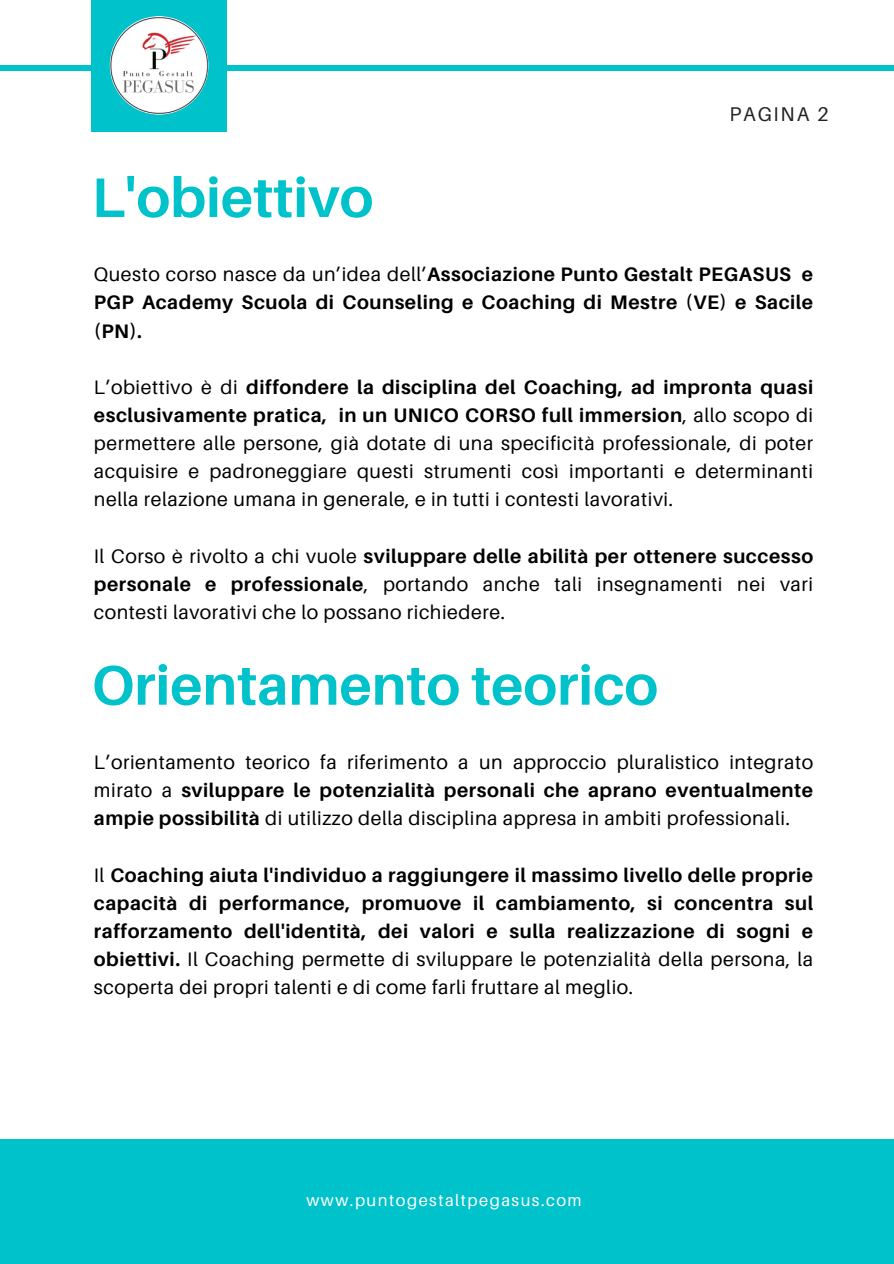
<style>
.page{position:relative;width:894px;height:1264px;background:#fff}
.page>*{position:absolute;margin:0;border:0;box-sizing:border-box;transform-origin:0 0}
.t1{font:700 55.65px "Aileron";color:#00c2cb}
.t2{font:19.8px "Aileron";letter-spacing:.09em;color:#222}
.t3{font:19.5px/28.2px "Aileron";letter-spacing:.03em;color:#000;text-align:justify}
.t4{font:700 19.5px/28.2px "Aileron";letter-spacing:.03em;color:#000;text-align:justify}
.t5{font:16.5px "Aileron";letter-spacing:.09em;color:#fff}
.s1{font-weight:400}
.s2{font-weight:700}
</style>
<div class="page">
<div style="left:0;top:65px;width:893px;height:6px;background:#00c2cb"></div>
<div style="left:92px;top:0;width:135px;height:131px;background:#00c2cb"></div>
<div style="left:0;top:1139px;width:893px;height:124px;background:#00c2cb"></div>
<img style="left:110px;top:16px;width:98px;height:99px;border-radius:50%">
<p class="t1" style="left:92px;top:163px;width:283px">L'obiettivo</p>
<h3 class="t2" style="left:729px;top:102px;width:101px">PAGINA 2</h3>
<p class="t4" style="left:94px;top:260px;width:720px"><span class="s1">Questo corso nasce da un’idea dell’</span>Associazione Punto Gestalt PEGASUS e PGP Academy Scuola di Counseling e Coaching di Mestre (VE) e Sacile (PN).</p>
<h2 class="t3" style="left:94px;top:372px;width:720px">L’obiettivo è di <span class="s2">diffondere la disciplina del Coaching, ad impronta quasi esclusivamente pratica, in un UNICO CORSO full immersion</span>, allo scopo di permettere alle persone, già dotate di una specificità professionale, di poter acquisire e padroneggiare questi strumenti così importanti e determinanti nella relazione umana in generale, e in tutti i contesti lavorativi.</h2>
<h1 class="t3" style="left:94px;top:541px;width:720px">Il Corso è rivolto a chi vuole <span class="s2">sviluppare delle abilità per ottenere successo personale e professionale</span>, portando anche tali insegnamenti nei vari contesti lavorativi che lo possano richiedere.</h1>
<h3 class="t1" style="left:92px;top:650px;width:568px">Orientamento teorico</h3>
<h1 class="t3" style="left:94px;top:747px;width:720px">L’orientamento teorico fa riferimento a un approccio pluralistico integrato mirato a <span class="s2">sviluppare le potenzialità personali che aprano eventualmente ampie possibilità</span> di utilizzo della disciplina appresa in ambiti professionali.</h1>
<h3 class="t4" style="left:94px;top:860px;width:720px"><span class="s1">Il</span> Coaching aiuta l'individuo a raggiungere il massimo livello delle proprie capacità di performance, promuove il cambiamento, si concentra sul rafforzamento dell'identità, dei valori e sulla realizzazione di sogni e obiettivi. <span class="s1">Il Coaching permette di sviluppare le potenzialità della persona, la scoperta dei propri talenti e di come farli fruttare al meglio.</span></h3>
<h3 class="t5" style="left:306px;top:1190px;width:277px">www.puntogestaltpegasus.com</h3>
</div>
